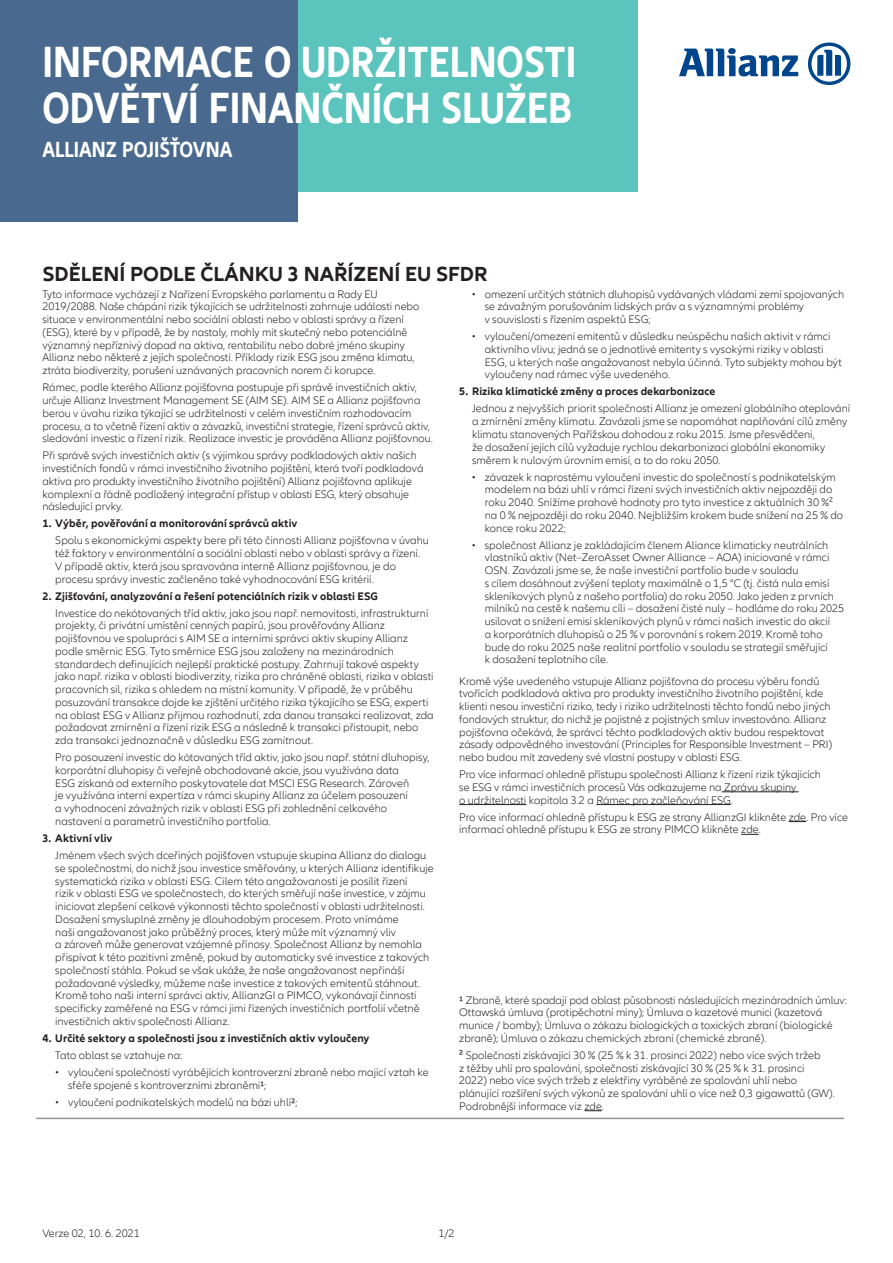
<style>
.page{position:relative;width:893px;height:1263px;background:#fff}
.page>*{position:absolute;margin:0;border:0;box-sizing:border-box;transform-origin:0 0}
.text{font:700 condensed 45px "Allianz Neo";color:#fff}
.text-2{font:700 condensed 22.5px "Allianz Neo";color:#fff}
.Podnadpisek_Bold{font:700 21px "Allianz Neo";color:#231f20}
.odrážky_čísla_1{font:300 11.25px/12.8px "Allianz Neo";letter-spacing:.005em;color:#231f20}
.text-3{font:300 11.25px/12.8px "Allianz Neo";color:#231f20}
.t1{font:700 11.25px "Allianz Neo";letter-spacing:.01em;color:#231f20}
.otázky{font:300 11.25px "Allianz Neo";color:#231f20}
.s1{font-weight:400}
</style>
<div class="page">
<div style="left:298px;top:0;width:340px;height:191px;background:#5ac4bd"></div>
<div style="left:0;top:0;width:298px;height:221px;background:#496a8e"></div>
<svg style="left:679px;top:48px;width:119px;height:28px"></svg>
<svg style="left:808px;top:43px;width:42px;height:42px"></svg>
<hr style="left:36px;top:1118px;width:808px;height:1px;background:#939598">
<hr style="left:722px;top:791px;width:77px;height:1px;background:#231f20">
<hr style="left:459px;top:804px;width:67px;height:1px;background:#231f20">
<hr style="left:596px;top:804px;width:135px;height:1px;background:#231f20">
<svg style="left:789px;top:821px;width:17px;height:1px"></svg>
<svg style="left:741px;top:834px;width:18px;height:1px"></svg>
<svg style="left:584px;top:1110px;width:18px;height:1px"></svg>
<p class="text" style="left:43px;top:36px;width:535px">INFORMACE O UDRŽITELNOSTI</p>
<p class="text" style="left:43px;top:82px;width:531px">ODVĚTVÍ FINANČNÍCH SLUŽEB</p>
<p class="text-2" style="left:43px;top:137px;width:191px">ALLIANZ POJIŠŤOVNA</p>
<p class="Podnadpisek_Bold" style="left:43px;top:261px;width:447px">SDĚLENÍ PODLE ČLÁNKU 3 NAŘÍZENÍ EU SFDR</p>
<p class="text-3" style="left:43px;top:288px;width:378px">Tyto informace vycházejí z Nařízení Evropského parlamentu a Rady EU 2019/2088. Naše chápání rizik týkajících se udržitelnosti zahrnuje události nebo situace v environmentální nebo sociální oblasti nebo v oblasti správy a řízení (ESG), které by v případě, že by nastaly, mohly mít skutečný nebo potenciálně významný nepříznivý dopad na aktiva, rentabilitu nebo dobré jméno skupiny Allianz nebo některé z jejích společností. Příklady rizik ESG jsou změna klimatu, ztráta biodiverzity, porušení uznávaných pracovních norem či korupce.</p>
<p class="text-3" style="left:43px;top:381px;width:392px">Rámec, podle kterého Allianz pojišťovna postupuje při správě investičních aktiv, určuje Allianz Investment Management SE (AIM SE). AIM SE a Allianz pojišťovna berou v úvahu rizika týkající se udržitelnosti v celém investičním rozhodovacím procesu, a to včetně řízení aktiv a závazků, investiční strategie, řízení správců aktiv, sledování investic a řízení rizik. Realizace investic je prováděna Allianz pojišťovnou.</p>
<p class="text-3" style="left:43px;top:449px;width:382px">Při správě svých investičních aktiv (s výjimkou správy podkladových aktiv našich investičních fondů v rámci investičního životního pojištění, která tvoří podkladová aktiva pro produkty investičního životního pojištění) Allianz pojišťovna aplikuje komplexní a řádně podložený integrační přístup v oblasti ESG, který obsahuje následující prvky.</p>
<p class="t1" style="left:43px;top:517px;width:257px">1. Výběr, pověřování a monitorování správců aktiv</p>
<p class="odrážky_čísla_1" style="left:55px;top:534px;width:375px">Spolu s ekonomickými aspekty bere při této činnosti Allianz pojišťovna v úvahu též faktory v environmentální a sociální oblasti nebo v oblasti správy a řízení.<br>V případě aktiv, která jsou spravována interně Allianz pojišťovnou, je do procesu správy investic začleněno také vyhodnocování ESG kritérií.</p>
<p class="t1" style="left:43px;top:589px;width:337px">2. Zjišťování, analyzování a řešení potenciálních rizik v oblasti ESG</p>
<p class="odrážky_čísla_1" style="left:55px;top:607px;width:380px">Investice do nekótovaných tříd aktiv, jako jsou např. nemovitosti, infrastrukturní projekty, či privátní umístění cenných papírů, jsou prověřovány Allianz pojišťovnou ve spolupráci s AIM SE a interními správci aktiv skupiny Allianz podle směrnic ESG. Tyto směrnice ESG jsou založeny na mezinárodních standardech definujících nejlepší praktické postupy. Zahrnují takové aspekty jako např. rizika v oblasti biodiverzity, rizika pro chráněné oblasti, rizika v oblasti pracovních sil, rizika s ohledem na místní komunity. V případě, že v průběhu posuzování transakce dojde ke zjištění určitého rizika týkajícího se ESG, experti na oblast ESG v Allianz přijmou rozhodnutí, zda danou transakci realizovat, zda požadovat zmírnění a řízení rizik ESG a následně k transakci přistoupit, nebo zda transakci jednoznačně v důsledku ESG zamítnout.</p>
<p class="odrážky_čísla_1" style="left:55px;top:751px;width:376px">Pro posouzení investic do kótovaných tříd aktiv, jako jsou např. státní dluhopisy, korporátní dluhopisy či veřejně obchodované akcie, jsou využívána data<br>ESG získaná od externího poskytovatele dat MSCI ESG Research. Zároveň<br>je využívána interní expertíza v rámci skupiny Allianz za účelem posouzení<br>a vyhodnocení závažných rizik v oblasti ESG při zohlednění celkového nastavení a parametrů investičního portfolia.</p>
<p class="t1" style="left:43px;top:832px;width:72px">3. Aktivní vliv</p>
<p class="odrážky_čísla_1" style="left:55px;top:849px;width:380px">Jménem všech svých dceřiných pojišťoven vstupuje skupina Allianz do dialogu se společnostmi, do nichž jsou investice směřovány, u kterých Allianz identifikuje systematická rizika v oblasti ESG. Cílem této angažovanosti je posílit řízení<br>rizik v oblasti ESG ve společnostech, do kterých směřují naše investice, v zájmu iniciovat zlepšení celkové výkonnosti těchto společností v oblasti udržitelnosti.<br>Dosažení smysluplné změny je dlouhodobým procesem. Proto vnímáme<br>naši angažovanost jako průběžný proces, který může mít významný vliv<br>a zároveň může generovat vzájemné přínosy. Společnost Allianz by nemohla přispívat k této pozitivní změně, pokud by automaticky své investice z takových společností stáhla. Pokud se však ukáže, že naše angažovanost nepřináší požadované výsledky, můžeme naše investice z takových emitentů stáhnout.<br>Kromě toho naši interní správci aktiv, AllianzGI a PIMCO, vykonávají činnosti specificky zaměřené na ESG v rámci jimi řízených investičních portfolií včetně investičních aktiv společnosti Allianz.</p>
<p class="t1" style="left:43px;top:1031px;width:328px">4. Určité sektory a společnosti jsou z investičních aktiv vyloučeny</p>
<p class="odrážky_čísla_1" style="left:55px;top:1049px;width:129px">Tato oblast se vztahuje na:</p>
<p class="odrážky_čísla_1" style="left:68px;top:1066px;width:362px;text-indent:-13px">• vyloučení společností vyrábějících kontroverzní zbraně nebo mající vztah ke sféře spojené s kontroverzními zbraněmi<span class="s1">1</span>;</p>
<p class="odrážky_čísla_1" style="left:55px;top:1096px;width:244px">• vyloučení podnikatelských modelů na bázi uhlí<span class="s1">2</span>;</p>
<p class="odrážky_čísla_1" style="left:485px;top:288px;width:361px;text-indent:-13px">• omezení určitých státních dluhopisů vydávaných vládami zemí spojovaných se závažným porušováním lidských práv a s významnými problémy<br>v souvislosti s řízením aspektů ESG;</p>
<p class="odrážky_čísla_1" style="left:485px;top:330px;width:359px;text-indent:-13px">• vyloučení/omezení emitentů v důsledku neúspěchu našich aktivit v rámci aktivního vlivu; jedná se o jednotlivé emitenty s vysokými riziky v oblasti ESG, u kterých naše angažovanost nebyla účinná. Tyto subjekty mohou být vyloučeny nad rámec výše uvedeného.</p>
<p class="t1" style="left:459px;top:385px;width:258px">5. Rizika klimatické změny a proces dekarbonizace</p>
<p class="odrážky_čísla_1" style="left:472px;top:403px;width:380px">Jednou z nejvyšších priorit společnosti Allianz je omezení globálního oteplování a zmírnění změny klimatu. Zavázali jsme se napomáhat naplňování cílů změny klimatu stanovených Pařížskou dohodou z roku 2015. Jsme přesvědčeni,<br>že dosažení jejích cílů vyžaduje rychlou dekarbonizaci globální ekonomiky směrem k nulovým úrovním emisí, a to do roku 2050.</p>
<p class="odrážky_čísla_1" style="left:485px;top:471px;width:360px;text-indent:-13px">• závazek k naprostému vyloučení investic do společností s podnikatelským modelem na bázi uhlí v rámci řízení svých investičních aktiv nejpozději do roku 2040. Snížíme prahové hodnoty pro tyto investice z aktuálních 30 %² na 0 % nejpozději do roku 2040. Nejbližším krokem bude snížení na 25 % do konce roku 2022;</p>
<p class="odrážky_čísla_1" style="left:485px;top:539px;width:361px;text-indent:-13px">• společnost Allianz je zakládajícím členem Aliance klimaticky neutrálních vlastníků aktiv (Net–ZeroAsset Owner Alliance – AOA) iniciované v rámci OSN. Zavázali jsme se, že naše investiční portfolio bude v souladu<br>s cílem dosáhnout zvýšení teploty maximálně o 1,5 °C (tj. čistá nula emisí skleníkových plynů z našeho portfolia) do roku 2050. Jako jeden z prvních milníků na cestě k našemu cíli – dosažení čisté nuly – hodláme do roku 2025 usilovat o snížení emisí skleníkových plynů v rámci našich investic do akcií<br>a korporátních dluhopisů o 25 % v porovnání s rokem 2019. Kromě toho bude do roku 2025 naše realitní portfolio v souladu se strategií směřující<br>k dosažení teplotního cíle.</p>
<p class="text-3" style="left:459px;top:675px;width:374px">Kromě výše uvedeného vstupuje Allianz pojišťovna do procesu výběru fondů tvořících podkladová aktiva pro produkty investičního životního pojištění, kde klienti nesou investiční riziko, tedy i riziko udržitelnosti těchto fondů nebo jiných fondových struktur, do nichž je pojistné z pojistných smluv investováno. Allianz pojišťovna očekává, že správci těchto podkladových aktiv budou respektovat zásady odpovědného investování (Principles for Responsible Investment – PRI) nebo budou mít zavedeny své vlastní postupy v oblasti ESG.</p>
<p class="text-3" style="left:459px;top:768px;width:363px">Pro více informací ohledně přístupu společnosti Allianz k řízení rizik týkajících se ESG v rámci investičních procesů Vás odkazujeme na Zprávu skupiny<br>o udržitelnosti kapitola 3.2 a Rámec pro začleňování ESG.</p>
<p class="text-3" style="left:459px;top:811px;width:390px">Pro více informací ohledně přístupu k ESG ze strany AllianzGI klikněte zde. Pro více informací ohledně přístupu k ESG ze strany PIMCO klikněte zde.</p>
<p class="text-3" style="left:459px;top:994px;width:389px"><span class="s1">1</span> Zbraně, které spadají pod oblast působnosti následujících mezinárodních úmluv:<br>Ottawská úmluva (protipěchotní miny); Úmluva o kazetové munici (kazetová munice / bomby); Úmluva o zákazu biologických a toxických zbraní (biologické zbraně); Úmluva o zákazu chemických zbraní (chemické zbraně).</p>
<p class="text-3" style="left:459px;top:1049px;width:377px"><span class="s1">²</span> Společnosti získávající 30 % (25 % k 31. prosinci 2022) nebo více svých tržeb<br>z těžby uhlí pro spalování, společnosti získávající 30 % (25 % k 31. prosinci 2022) nebo více svých tržeb z elektřiny vyráběné ze spalování uhlí nebo plánující rozšíření svých výkonů ze spalování uhlí o více než 0,3 gigawattů (GW).<br>Podrobnější informace viz zde.</p>
<p class="otázky" style="left:43px;top:1227px;width:99px">Verze 02, 10. 6. 2021</p>
<p class="odrážky_čísla_1" style="left:438px;top:1228px;width:18px">1/2</p>
</div>
